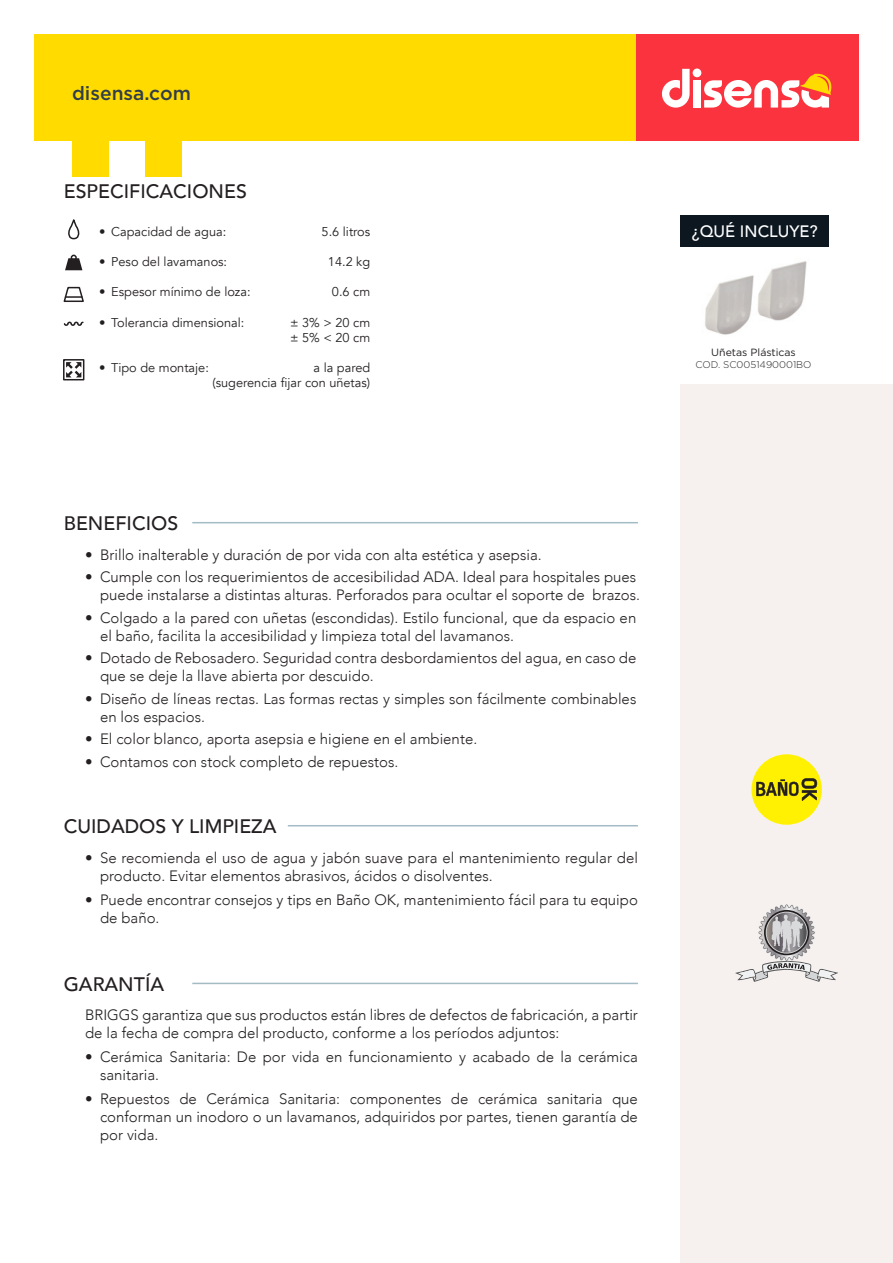
<style>
.page{position:relative;width:893px;height:1263px;background:#fff}
.page>*{position:absolute;margin:0;border:0;box-sizing:border-box;transform-origin:0 0}
.t1{font:500 19.5px "Avenir";color:#231f20}
.t2{font:500 19.2px "Gotham";color:#313e48}
.t3{font:500 16.5px "Avenir";color:#fff}
.t4{font:300 15px/18px "Avenir";color:#231f20}
.t5{font:12.75px/15.3px "Avenir";color:#231f20}
.t6{font:10.5px "Gotham";color:#231f20}
.t7{font:300 9.75px "Gotham";color:#231f20}
</style>
<div class="page">
<img style="left:705px;top:261px;width:102px;height:74px">
<div style="left:680px;top:385px;width:213px;height:878px;background:#f6f1ee"></div>
<div style="left:751px;top:754px;width:71px;height:71px;background:#fff101;border-radius:50%"></div>
<svg style="left:756px;top:778px;width:61px;height:23px"></svg>
<svg style="left:735px;top:904px;width:103px;height:78px"></svg>
<hr style="left:192px;top:522px;width:446px;height:1px;background:#a3bbc4">
<div style="left:680px;top:215px;width:149px;height:32px;background:#0d1720"></div>
<hr style="left:288px;top:825px;width:350px;height:1px;background:#a3bbc4">
<hr style="left:192px;top:983px;width:446px;height:1px;background:#a3bbc4">
<svg style="left:68px;top:220px;width:12px;height:20px"></svg>
<svg style="left:65px;top:255px;width:17px;height:15px"></svg>
<svg style="left:63px;top:286px;width:21px;height:16px"></svg>
<svg style="left:63px;top:321px;width:21px;height:5px"></svg>
<div style="left:63px;top:359px;width:21px;height:21px;border:2px solid #231f20"></div>
<svg style="left:66px;top:362px;width:15px;height:15px"></svg>
<div style="left:635px;top:34px;width:224px;height:106px;background:#fb333e"></div>
<div style="left:34px;top:34px;width:601px;height:106px;background:#ffdb00"></div>
<svg style="left:662px;top:69px;width:28px;height:39px"></svg>
<div style="left:693px;top:80px;width:8px;height:28px;background:#fff"></div>
<div style="left:693px;top:69px;width:8px;height:8px;background:#fff;border-radius:50%"></div>
<svg style="left:704px;top:73px;width:128px;height:35px"></svg>
<div style="left:72px;top:140px;width:37px;height:37px;background:#ffdb00"></div>
<div style="left:145px;top:140px;width:36px;height:37px;background:#ffdb00"></div>
<p class="t2" style="left:72px;top:81px;width:120px">disensa.com</p>
<h1 class="t1" style="left:64px;top:174px;width:185px">ESPECIFICACIONES</h1>
<p class="t5" style="left:99px;top:224px;width:129px">• Capacidad de agua:</p>
<p class="t5" style="left:322px;top:224px;width:50px">5.6 litros</p>
<p class="t5" style="left:99px;top:254px;width:129px">• Peso del lavamanos:</p>
<p class="t5" style="left:328px;top:254px;width:44px">14.2 kg</p>
<p class="t5" style="left:99px;top:284px;width:153px">• Espesor mínimo de loza:</p>
<p class="t5" style="left:332px;top:284px;width:40px">0.6 cm</p>
<p class="t5" style="left:99px;top:315px;width:147px">• Tolerancia dimensional:</p>
<p class="t5" style="left:290px;top:315px;width:82px">± 3% &gt; 20 cm ± 5% &lt; 20 cm</p>
<p class="t5" style="left:99px;top:360px;width:111px">• Tipo de montaje:</p>
<p class="t5" style="left:212px;top:360px;width:159px;text-align:right">a la pared<br>(sugerencia fijar con uñetas)</p>
<h1 class="t1" style="left:64px;top:506px;width:116px">BENEFICIOS</h1>
<p class="t4" style="left:85px;top:545px;width:458px">• Brillo inalterable y duración de por vida con alta estética y asepsia.</p>
<p class="t4" style="left:85px;top:568px;width:557px;text-align:right">• Cumple con los requerimientos de accesibilidad ADA. Ideal para hospitales pues puede instalarse a distintas alturas. Perforados para ocultar el soporte de brazos.</p>
<p class="t4" style="left:100px;top:608px;width:538px;text-indent:-15px">• Colgado a la pared con uñetas (escondidas). Estilo funcional, que da espacio en el baño, facilita la accesibilidad y limpieza total del lavamanos.</p>
<p class="t4" style="left:100px;top:649px;width:538px;text-indent:-15px">• Dotado de Rebosadero. Seguridad contra desbordamientos del agua, en caso de que se deje la llave abierta por descuido.</p>
<p class="t4" style="left:100px;top:689px;width:538px;text-indent:-15px">• Diseño de líneas rectas. Las formas rectas y simples son fácilmente combinables en los espacios.</p>
<p class="t4" style="left:85px;top:730px;width:394px">• El color blanco, aporta asepsia e higiene en el ambiente.</p>
<p class="t4" style="left:85px;top:752px;width:315px">• Contamos con stock completo de repuestos.</p>
<h1 class="t1" style="left:64px;top:809px;width:214px">CUIDADOS Y LIMPIEZA</h1>
<p class="t4" style="left:100px;top:848px;width:539px;text-indent:-15px">• Se recomienda el uso de agua y jabón suave para el mantenimiento regular del producto. Evitar elementos abrasivos, ácidos o disolventes.</p>
<p class="t4" style="left:100px;top:890px;width:539px;text-indent:-15px">• Puede encontrar consejos y tips en Baño OK, mantenimiento fácil para tu equipo de baño.</p>
<h1 class="t1" style="left:64px;top:967px;width:102px">GARANTÍA</h1>
<p class="t4" style="left:85px;top:1006px;width:554px">BRIGGS garantiza que sus productos están libres de defectos de fabricación, a partir de la fecha de compra del producto, conforme a los períodos adjuntos:</p>
<p class="t4" style="left:100px;top:1048px;width:539px;text-indent:-15px">• Cerámica Sanitaria: De por vida en funcionamiento y acabado de la cerámica sanitaria.</p>
<p class="t4" style="left:100px;top:1090px;width:539px;text-align:justify;text-indent:-15px">• Repuestos de Cerámica Sanitaria: componentes de cerámica sanitaria que conforman un inodoro o un lavamanos, adquiridos por partes, tienen garantía de por vida.</p>
<p class="t3" style="left:692px;top:217px;width:128px">¿QUÉ INCLUYE?</p>
<p class="t6" style="left:711px;top:346px;width:86px">Uñetas Plásticas</p>
<p class="t7" style="left:695px;top:358px;width:118px">COD. SC0051490001BO</p>
</div>
